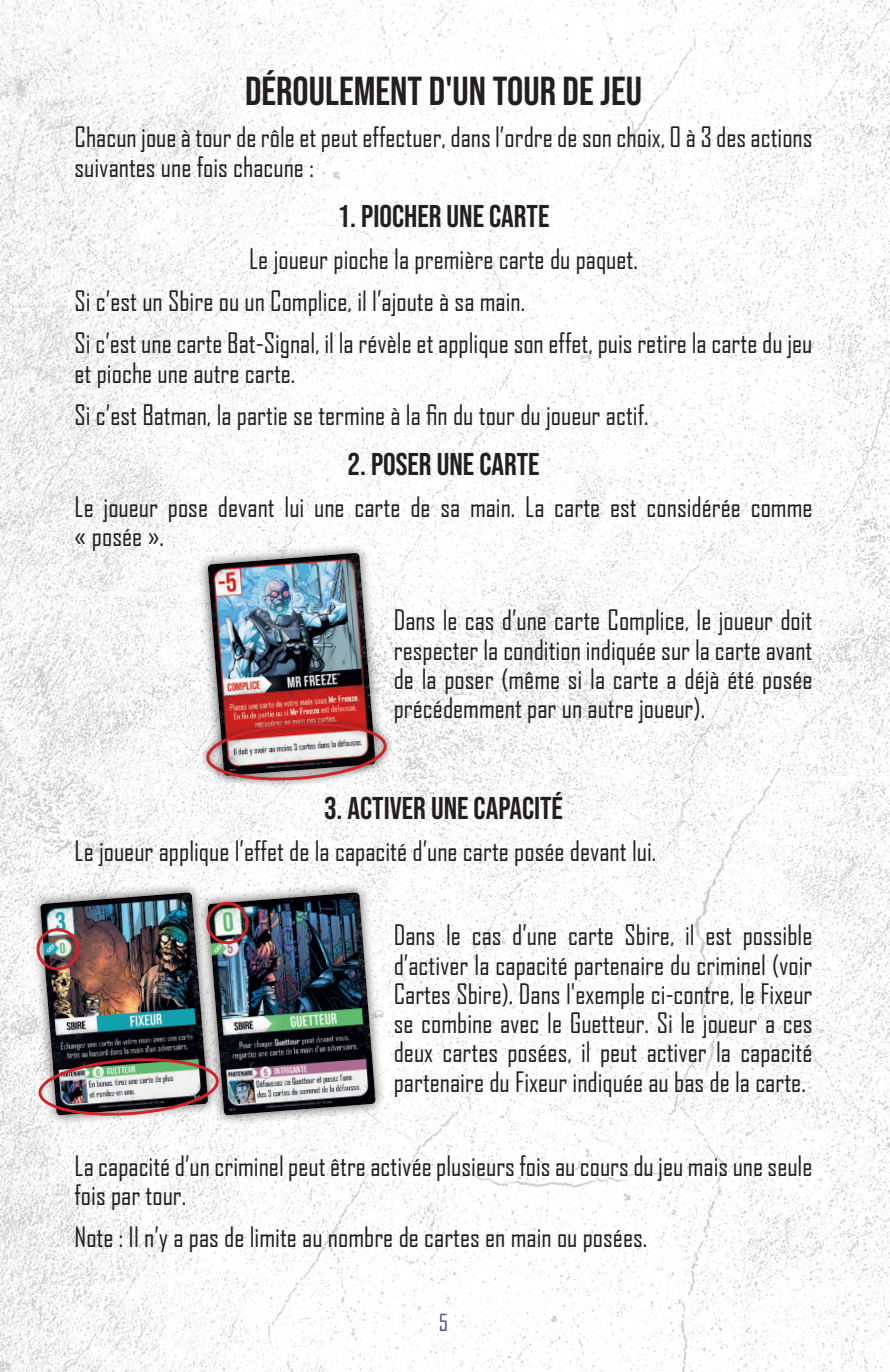
<style>
.page{position:relative;width:890px;height:1372px;background:#fff}
.page>*{position:absolute;margin:0;border:0;box-sizing:border-box;transform-origin:0 0}
.t1{font:40.5px "Bebas Neue";color:#231f20}
.t2{font:31.5px "Bebas Neue";color:#231f20}
.t3{font:27px/29.2px "Agency FB";color:#231f20}
.t4{font:22.5px "Agency FB";color:#2b2e6c}
</style>
<div class="page">
<img style="left:0;top:0;width:889px;height:1372px">
<div style="left:197px;top:542px;width:188px;height:244px;background:#231f20;opacity:.75"></div>
<div style="left:197px;top:882px;width:188px;height:244px;background:#231f20;opacity:.75"></div>
<div style="left:30px;top:882px;width:188px;height:244px;background:#231f20;opacity:.75"></div>
<div style="left:37px;top:928px;width:42px;height:42px;border:3px solid #d1232a;border-radius:50%"></div>
<img style="left:38px;top:892px;width:337px;height:225px">
<div style="left:199px;top:716px;width:194px;height:72px;background:#231f20;opacity:.75"></div>
<img style="left:206px;top:553px;width:180px;height:229px">
<p class="t1" style="left:245px;top:68px;width:398px">DÉROULEMENT D'UN TOUR DE JEU</p>
<p class="t3" style="left:74px;top:122px;width:739px">Chacun joue à tour de rôle et peut effectuer, dans l’ordre de son choix, 0 à 3 des actions suivantes une fois chacune :</p>
<p class="t2" style="left:337px;top:198px;width:213px">1. PIOCHER UNE CARTE</p>
<p class="t3" style="left:249px;top:244px;width:390px">Le joueur pioche la première carte du paquet.</p>
<p class="t3" style="left:74px;top:286px;width:452px">Si c’est un Sbire ou un Complice, il l’ajoute à sa main.</p>
<p class="t3" style="left:74px;top:328px;width:739px">Si c’est une carte Bat-Signal, il la révèle et applique son effet, puis retire la carte du jeu et pioche une autre carte.</p>
<p class="t3" style="left:74px;top:399px;width:575px">Si c’est Batman, la partie se termine à la fin du tour du joueur actif.</p>
<p class="t2" style="left:347px;top:446px;width:194px">2. POSER UNE CARTE</p>
<p class="t3" style="left:74px;top:492px;width:739px">Le joueur pose devant lui une carte de sa main. La carte est considérée comme « posée ».</p>
<p class="t3" style="left:393px;top:605px;width:420px;text-align:justify">Dans le cas d’une carte Complice, le joueur doit respecter la condition indiquée sur la carte avant de la poser (même si la carte a déjà été posée précédemment par un autre joueur).</p>
<p class="t2" style="left:324px;top:790px;width:240px">3. ACTIVER UNE CAPACITÉ</p>
<p class="t3" style="left:74px;top:836px;width:583px">Le joueur applique l’effet de la capacité d’une carte posée devant lui.</p>
<p class="t3" style="left:393px;top:920px;width:420px;text-align:justify">Dans le cas d’une carte Sbire, il est possible d’activer la capacité partenaire du criminel (voir Cartes Sbire). Dans l'exemple ci-contre, le Fixeur se combine avec le Guetteur. Si le joueur a ces deux cartes posées, il peut activer la capacité partenaire du Fixeur indiquée au bas de la carte.</p>
<p class="t3" style="left:74px;top:1150px;width:739px">La capacité d’un criminel peut être activée plusieurs fois au cours du jeu mais une seule fois par tour.</p>
<p class="t3" style="left:74px;top:1222px;width:574px">Note : Il n’y a pas de limite au nombre de cartes en main ou posées.</p>
<p class="t4" style="left:439px;top:1309px;width:11px">5</p>
</div>
